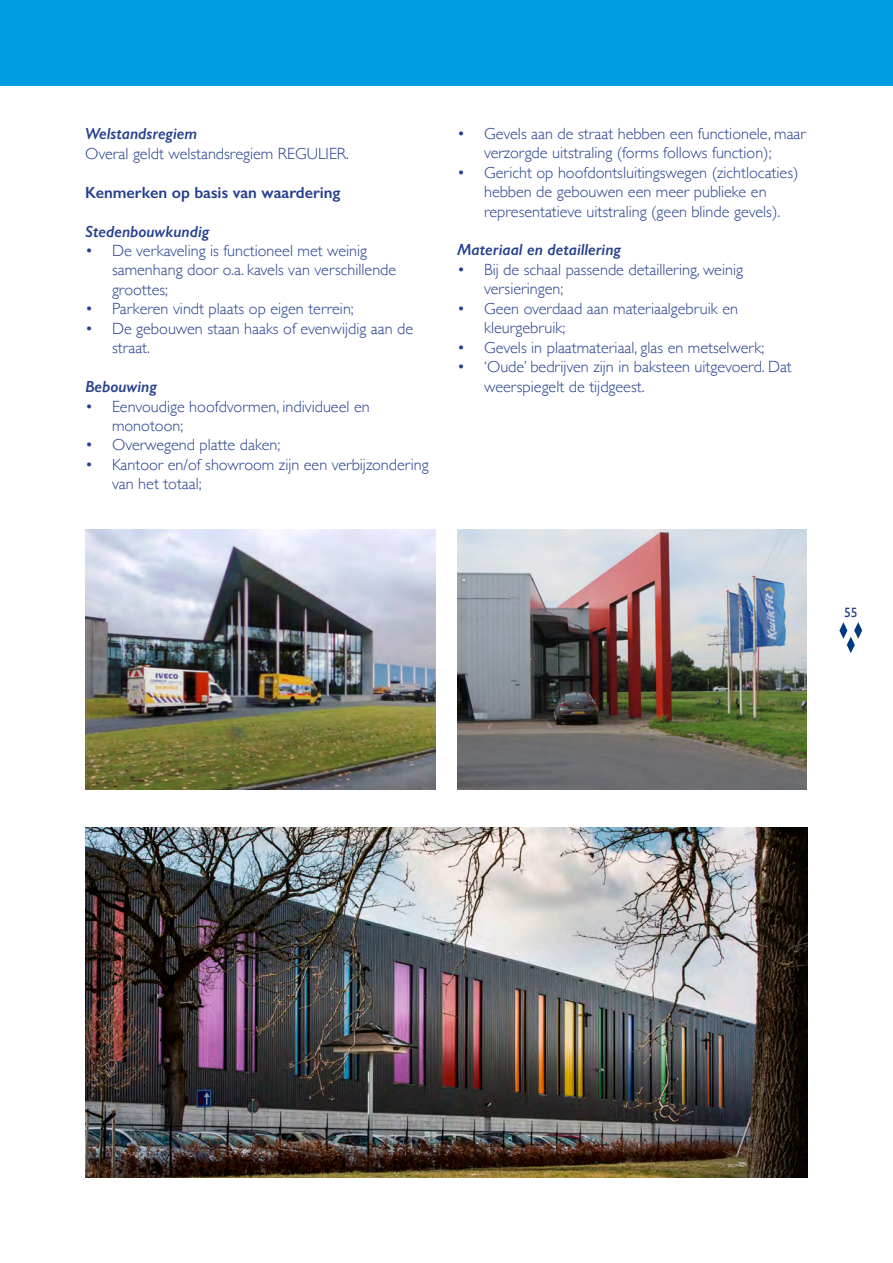
<style>
.page{position:relative;width:893px;height:1263px;background:#fff}
.page>*{position:absolute;margin:0;border:0;box-sizing:border-box;transform-origin:0 0}
.t1{font:300 16.2px/19.5px "Gill Sans";color:#253f8e}
.t2{font:italic 600 16.2px "Gill Sans";color:#253f8e}
.t3{font:600 16.2px "Gill Sans";color:#253f8e}
.t4{font:13.5px "Gill Sans";color:#253f8e}
</style>
<div class="page">
<svg style="left:839px;top:622px;width:23px;height:31px"></svg>
<div style="left:0;top:0;width:893px;height:85px;background:#009ee0"></div>
<img style="left:85px;top:827px;width:723px;height:351px">
<img style="left:85px;top:529px;width:351px;height:261px">
<img style="left:457px;top:529px;width:350px;height:261px">
<p class="t2" style="left:85px;top:124px;width:114px">Welstandsregiem</p>
<p class="t1" style="left:85px;top:143px;width:266px">Overal geldt welstandsregiem REGULIER.</p>
<p class="t3" style="left:85px;top:182px;width:257px">Kenmerken op basis van waardering</p>
<p class="t2" style="left:85px;top:221px;width:126px">Stedenbouwkundig</p>
<p class="t1" style="left:112px;top:240px;width:286px;text-indent:-27px">• De verkaveling is functioneel met weinig samenhang door o.a. kavels van verschillende groottes;</p>
<p class="t1" style="left:85px;top:298px;width:270px">• Parkeren vindt plaats op eigen terrein;</p>
<p class="t1" style="left:112px;top:318px;width:303px;text-indent:-27px">• De gebouwen staan haaks of evenwijdig aan de straat.</p>
<p class="t2" style="left:85px;top:377px;width:73px">Bebouwing</p>
<p class="t1" style="left:112px;top:396px;width:259px;text-indent:-27px">• Eenvoudige hoofdvormen, individueel en monotoon;</p>
<p class="t1" style="left:85px;top:435px;width:197px">• Overwegend platte daken;</p>
<p class="t1" style="left:112px;top:454px;width:318px;text-indent:-27px">• Kantoor en/of showroom zijn een verbijzondering van het totaal;</p>
<p class="t1" style="left:457px;top:123px;width:350px;text-align:center">• Gevels aan de straat hebben een functionele, maar verzorgde uitstraling (forms follows function);</p>
<p class="t1" style="left:457px;top:162px;width:343px;text-align:center">• Gericht op hoofdontsluitingswegen (zichtlocaties) hebben de gebouwen een meer publieke en representatieve uitstraling (geen blinde gevels).</p>
<p class="t2" style="left:457px;top:240px;width:165px">Materiaal en detaillering</p>
<p class="t1" style="left:484px;top:259px;width:260px;text-indent:-27px">• Bij de schaal passende detaillering, weinig versieringen;</p>
<p class="t1" style="left:484px;top:298px;width:255px;text-indent:-27px">• Geen overdaad aan materiaalgebruik en kleurgebruik;</p>
<p class="t1" style="left:457px;top:337px;width:309px">• Gevels in plaatmateriaal, glas en metselwerk;</p>
<p class="t1" style="left:484px;top:356px;width:309px;text-indent:-27px">• ‘Oude’ bedrijven zijn in baksteen uitgevoerd. Dat weerspiegelt de tijdgeest.</p>
<p class="t4" style="left:844px;top:605px;width:15px">55</p>
</div>
